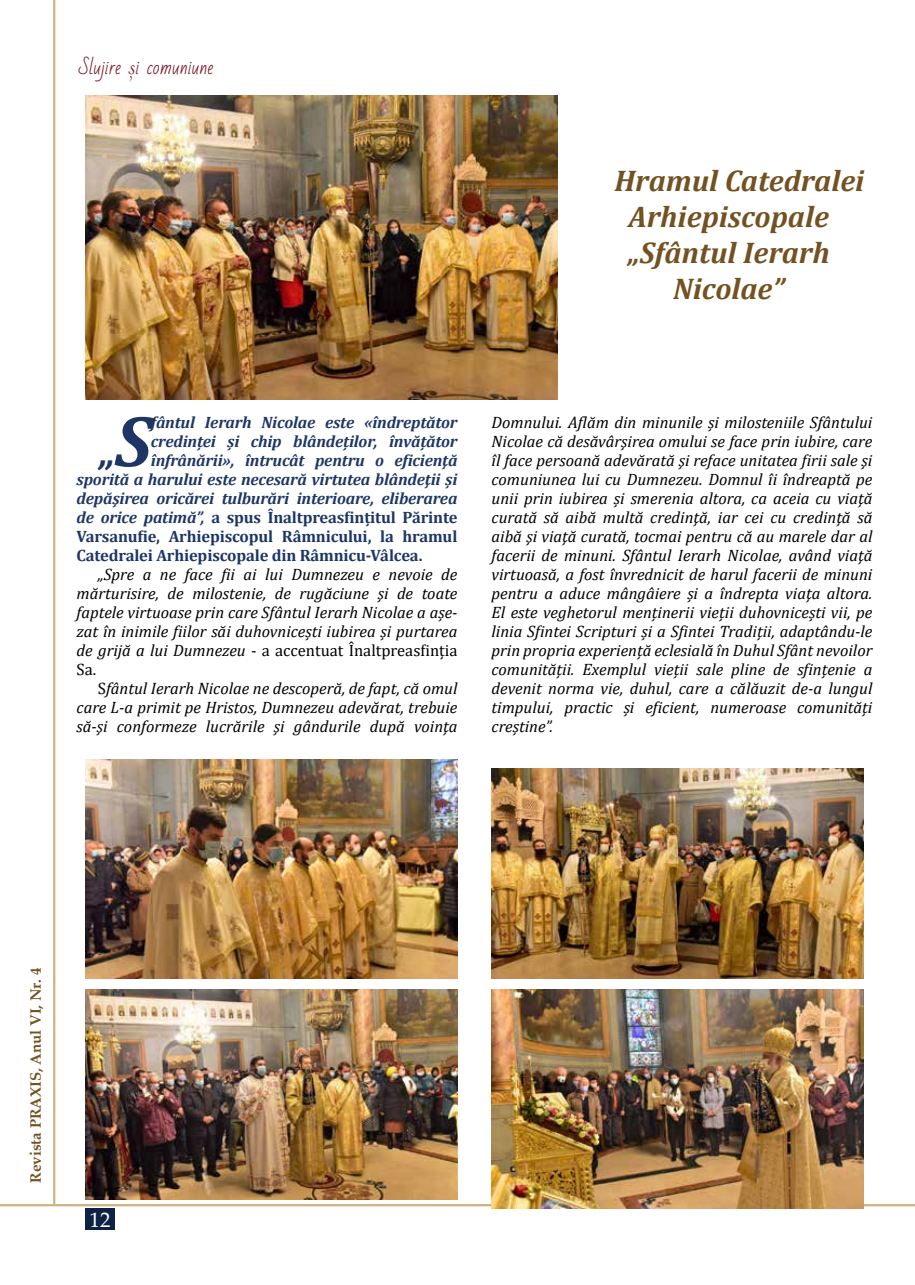
<style>
.page{position:relative;width:915px;height:1285px;background:#fff}
.page>*{position:absolute;margin:0;border:0;box-sizing:border-box;transform-origin:0 0}
.t1{font:italic 700 40.05px "Cambria";color:#1d3665}
.t2{font:italic 700 30px "Cambria";color:#735120}
.t3{font:21px "Palatino Linotype";color:#fff}
.t4{font:18px "Bad Script";color:#730f1e}
.t5{font:italic 16.5px/18.9px "Cambria";color:#000;text-align:justify}
.t6{font:italic 700 16.5px "Cambria";letter-spacing:-.01em;color:#1d3665}
.t7{font:700 16.5px "Cambria";letter-spacing:-.01em;color:#1d3665}
.t8{font:700 15px "Palatino Linotype";color:#735120}
.s1{font-family:"Miama Nueva";font-style:italic;font-size:19.5px}
.s2{font-style:italic}
.s3{font-style:normal}
.s4{font-size:73.5px}
</style>
<div class="page">
<div style="left:85px;top:1208px;width:30px;height:21px;background:#0e2246"></div>
<hr style="left:0;top:1203px;width:914px;height:2px;background:#c9b17a">
<hr style="left:53px;top:0;width:2px;height:1203px;background:#c9b17a">
<img style="left:85px;top:96px;width:472px;height:303px">
<img style="left:85px;top:759px;width:372px;height:218px">
<img style="left:491px;top:989px;width:372px;height:219px">
<img style="left:85px;top:989px;width:372px;height:210px">
<img style="left:491px;top:768px;width:372px;height:209px">
<p class="t4" style="left:79px;top:57px;width:136px">Slujire <span class="s1">ș</span>i comuniune</p>
<h2 class="t2" style="left:614px;top:160px;width:251px">Hramul Catedralei</h2>
<h2 class="t2" style="left:628px;top:196px;width:202px">Arhiepiscopale</h2>
<h2 class="t2" style="left:627px;top:232px;width:203px">„Sfântul Ierarh</h2>
<h2 class="t2" style="left:672px;top:268px;width:113px">Nicolae”</h2>
<p class="t6" style="left:151px;top:411px;width:308px">fântul Ierarh Nicolae este «îndreptător</p>
<p class="t6" style="left:151px;top:430px;width:308px">credinței și chip blândeților, învățător</p>
<p class="t6" style="left:151px;top:449px;width:308px">înfrânării», întrucât pentru o eficienţă</p>
<p class="t6" style="left:77px;top:468px;width:382px">sporită a harului este necesară virtutea blândeţii și</p>
<p class="t6" style="left:77px;top:487px;width:382px">depăşirea oricărei tulburări interioare, eliberarea</p>
<p class="t7" style="left:77px;top:506px;width:382px"><span class="s2">de orice patimă”,</span> a spus Înaltpreasfințitul Părinte</p>
<p class="t7" style="left:77px;top:525px;width:382px">Varsanufie, Arhiepiscopul Râmnicului, la hramul</p>
<p class="t7" style="left:77px;top:544px;width:347px">Catedralei Arhiepiscopale din Râmnicu-Vâlcea.</p>
<p class="t5" style="left:77px;top:564px;width:382px;text-indent:21px">„Spre a ne face fii ai lui Dumnezeu e nevoie de mărturisire, de milostenie, de rugăciune şi de toate faptele virtuoase prin care Sfântul Ierarh Nicolae a așe&shy;zat în inimile fiilor săi duhovnicești iubirea și purtarea de grijă a lui Dumnezeu <span class="s3">- a accentuat Înaltpreasfinția Sa.</span></p>
<p class="t5" style="left:77px;top:678px;width:382px;text-indent:21px"><span class="s3">S</span>fântul Ierarh Nicolae ne descoperă, de fapt, că omul care L-a primit pe Hristos, Dumnezeu adevărat, trebuie să-şi conformeze lucrările şi gândurile după voinţa</p>
<h1 class="t1" style="left:99px;top:424px;width:54px">„<span class="s4">S</span></h1>
<p class="t5" style="left:491px;top:412px;width:382px">Domnului. Aflăm din minunile și milosteniile Sfântului Nicolae că desăvârşirea omului se face prin iubire, care îl face persoană adevărată şi reface unitatea firii sale şi comuniunea lui cu Dumnezeu. Domnul îi îndreaptă pe unii prin iubirea și smerenia altora, ca aceia cu viaţă curată să aibă multă credinţă, iar cei cu credinţă să aibă şi viaţă curată, tocmai pentru că au marele dar al facerii de minuni. Sfântul Ierarh Nicolae, având viaţă virtuoasă, a fost învrednicit de harul facerii de minuni pentru a aduce mângâiere și a îndrepta viaţa altora.<br>El este veghetorul menținerii vieții duhovnicești vii, pe linia Sfintei Scripturi și a Sfintei Tradiții, adaptându-le prin propria experiență eclesială în Duhul Sfânt nevoilor comunității. Exemplul vieții sale pline de sfințenie a devenit norma vie, duhul, care a călăuzit de-a lungul timpului, practic și eficient, numeroase comunități creștine”.</p>
<p class="t8" style="left:25px;top:1182px;width:217px;rotate:-90deg">Revista PRAXIS, Anul VI, Nr. 4</p>
<p class="t3" style="left:89px;top:1204px;width:23px">12</p>
</div>
